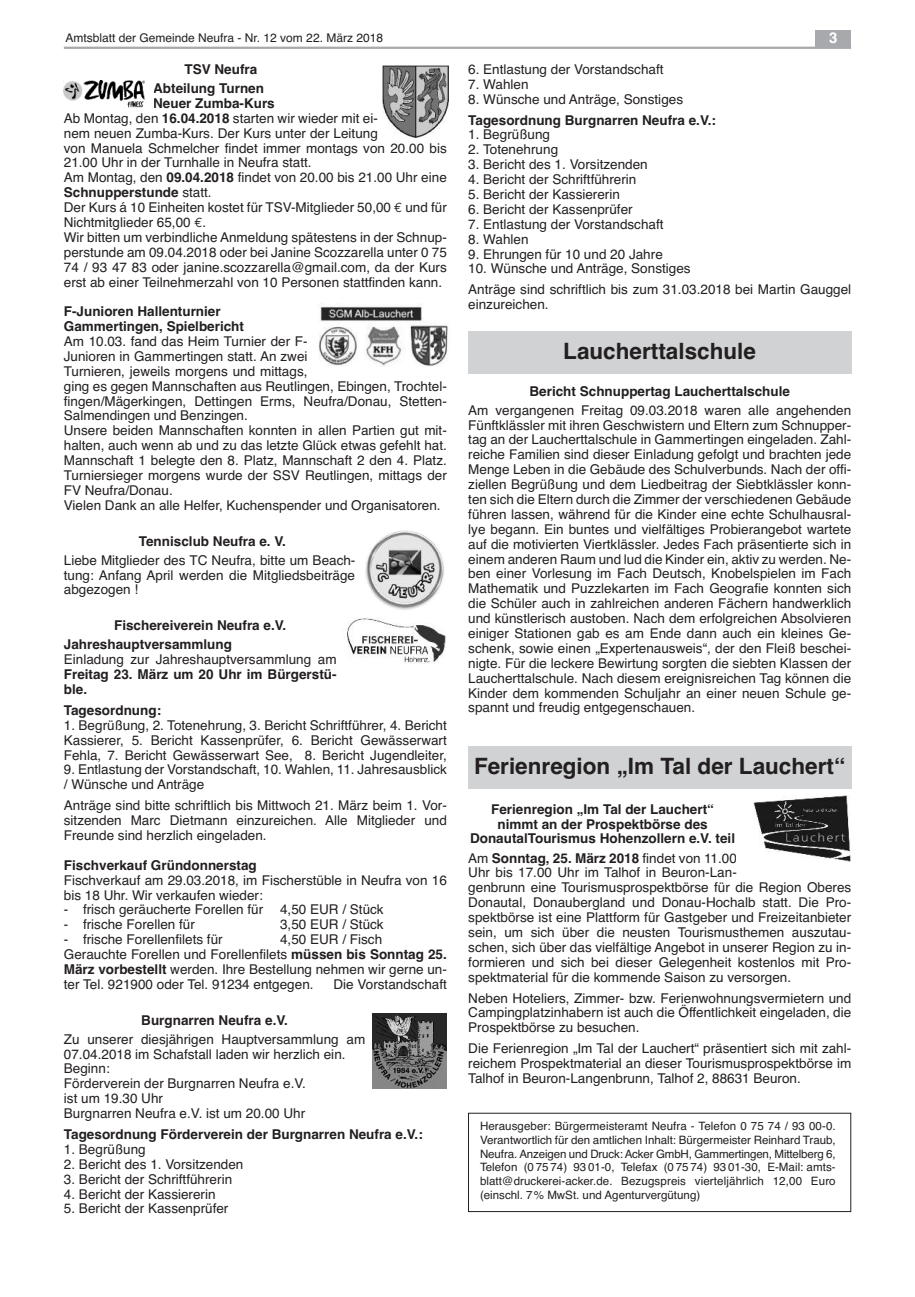
<style>
.page{position:relative;width:915px;height:1297px;background:#fff}
.page>*{position:absolute;margin:0;border:0;box-sizing:border-box;transform-origin:0 0}
.t1{font:700 22.5px "Helvetica";color:#231f20}
.t2{font:700 15px "Helvetica";color:#fff}
.t3{font:13.5px/14.9px "Helvetica";color:#231f20}
.t4{font:700 13.5px/14.9px "Helvetica";color:#231f20}
.t5{font:12px "Helvetica";color:#231f20}
.t6{font:11.55px/13.8px "Helvetica";color:#231f20;text-align:justify}
.s1{font-weight:700}
.s2{font-family:"Euro Mono"}
</style>
<div class="page">
<hr style="left:64px;top:47px;width:786px;height:2px;background:#a8a9ad">
<div style="left:815px;top:30px;width:35px;height:17px;background:#a8a9ad"></div>
<img style="left:382px;top:65px;width:66px;height:72px">
<img style="left:318px;top:306px;width:130px;height:61px">
<img style="left:64px;top:80px;width:80px;height:28px">
<img style="left:365px;top:530px;width:79px;height:80px">
<img style="left:347px;top:618px;width:98px;height:45px">
<img style="left:372px;top:1014px;width:74px;height:75px">
<div style="left:468px;top:331px;width:382px;height:43px;background:#d1d2d4"></div>
<div style="left:468px;top:746px;width:382px;height:42px;background:#d1d2d4"></div>
<img style="left:753px;top:795px;width:97px;height:66px">
<div style="left:468px;top:1113px;width:382px;height:99px;border:1px solid #231f20"></div>
<p class="t5" style="left:65px;top:31px;width:319px">Amtsblatt der Gemeinde Neufra - Nr. 12 vom 22. März 2018</p>
<p class="t2" style="left:829px;top:29px;width:10px">3</p>
<p class="t4" style="left:153px;top:60px;width:112px;line-height:19.2px;text-indent:31px">tSV Neufra<br>Abteilung turnen</p>
<p class="t3" style="left:64px;top:96px;width:384px;text-indent:89px"><span class="s1">Neuer Zumba-Kurs<br></span>Ab Montag, den <span class="s1">16.04.2018</span> starten wir wieder mit ei-<br>nem neuen Zumba-Kurs. Der Kurs unter der Leitung<br>von Manuela Schmelcher findet immer montags von 20.00 bis 21.00 Uhr in der Turnhalle in Neufra statt.<br>Am Montag, den <span class="s1">09.04.2018</span> findet von 20.00 bis 21.00 Uhr eine <span class="s1">Schnupperstunde</span> statt.<br>Der Kurs á 10 Einheiten kostet für TSV-Mitglieder 50,00 <span class="s2">€</span> und für Nichtmitglieder 65,00 <span class="s2">€</span>.<br>Wir bitten um verbindliche Anmeldung spätestens in der Schnup&shy;perstunde am 09.04.2018 oder bei Janine Scozzarella unter 0 75<br>74 / 93 47 83 oder janine.scozzarella@gmail.com, da der Kurs erst ab einer Teilnehmerzahl von 10 Personen stattfinden kann.</p>
<p class="t4" style="left:64px;top:304px;width:182px">f-Junioren hallenturnier<br>Gammertingen, Spielbericht</p>
<p class="t3" style="left:64px;top:334px;width:384px">Am 10.03. fand das Heim Turnier der F-<br>Junioren in Gammertingen statt. An zwei<br>Turnieren, jeweils morgens und mittags,<br>ging es gegen Mannschaften aus Reutlingen, Ebingen, Trochtel&shy;fingen/Mägerkingen, Dettingen Erms, Neufra/Donau, Stetten-Salmendingen und Benzingen.<br>Unsere beiden Mannschaften konnten in allen Partien gut mit&shy;halten, auch wenn ab und zu das letzte Glück etwas gefehlt hat.<br>Mannschaft 1 belegte den 8. Platz, Mannschaft 2 den 4. Platz.<br>Turniersieger morgens wurde der SSV Reutlingen, mittags der FV Neufra/Donau.<br>Vielen Dank an alle Helfer, Kuchenspender und Organisatoren.</p>
<p class="t4" style="left:139px;top:533px;width:149px">tennisclub Neufra e. V.</p>
<p class="t3" style="left:64px;top:553px;width:293px;text-align:justify">Liebe Mitglieder des TC Neufra, bitte um Beach&shy;tung: Anfang April werden die Mitgliedsbeiträge abgezogen !</p>
<p class="t4" style="left:64px;top:616px;width:224px;line-height:19.2px;text-indent:50px">fischereiverein Neufra e.V.<br>Jahreshauptversammlung</p>
<p class="t3" style="left:64px;top:652px;width:274px">Einladung zur Jahreshauptversammlung am</p>
<p class="t4" style="left:64px;top:667px;width:274px">freitag 23. März um 20 Uhr im bürgerstü&shy;ble.</p>
<p class="t4" style="left:64px;top:703px;width:99px">tagesordnung:</p>
<p class="t3" style="left:64px;top:718px;width:384px;text-align:justify">1. Begrüßung, 2. Totenehrung, 3. Bericht Schriftführer, 4. Bericht Kassierer, 5. Bericht Kassenprüfer, 6. Bericht Gewässerwart Fehla, 7. Bericht Gewässerwart See, 8. Bericht Jugendleiter,</p>
<p class="t3" style="left:64px;top:762px;width:384px">9. Entlastung der Vorstandschaft, 10. Wahlen, 11. Jahresausblick / Wünsche und Anträge</p>
<p class="t3" style="left:64px;top:798px;width:384px;text-align:justify">Anträge sind bitte schriftlich bis Mittwoch 21. März beim 1. Vor&shy;sitzenden Marc Dietmann einzureichen. Alle Mitglieder und Freunde sind herzlich eingeladen.</p>
<p class="t4" style="left:64px;top:858px;width:194px">fischverkauf Gründonnerstag</p>
<p class="t3" style="left:64px;top:872px;width:384px">Fischverkauf am 29.03.2018, im Fischerstüble in Neufra von 16 bis 18 Uhr. Wir verkaufen wieder:</p>
<p class="t3" style="left:64px;top:902px;width:321px">- frisch geräucherte Forellen für 4,50 EUR / Stück</p>
<p class="t3" style="left:64px;top:917px;width:132px">- frische Forellen für</p>
<p class="t3" style="left:280px;top:917px;width:105px">3,50 EUR / Stück</p>
<p class="t3" style="left:64px;top:932px;width:160px">- frische Forellenfilets für</p>
<p class="t3" style="left:64px;top:932px;width:384px;text-indent:216px">4,50 EUR / Fisch Gerauchte Forellen und Forellenfilets <span class="s1">müssen bis Sonntag 25.<br>März vorbestellt</span> werden. Ihre Bestellung nehmen wir gerne un&shy;ter Tel. 921900 oder Tel. 91234 entgegen.</p>
<p class="t3" style="left:333px;top:977px;width:115px">Die Vorstandschaft</p>
<p class="t4" style="left:141px;top:1012px;width:148px">burgnarren Neufra e.V.</p>
<p class="t3" style="left:64px;top:1032px;width:303px">Zu unserer diesjährigen Hauptversammlung am 07.04.2018 im Schafstall laden wir herzlich ein.<br>Beginn:<br>Förderverein der Burgnarren Neufra e.V.<br>ist um 19.30 Uhr<br>Burgnarren Neufra e.V. ist um 20.00 Uhr</p>
<p class="t4" style="left:64px;top:1127px;width:360px">tagesordnung förderverein der burgnarren Neufra e.V.:</p>
<p class="t3" style="left:64px;top:1142px;width:83px">1. Begrüßung</p>
<p class="t3" style="left:64px;top:1157px;width:181px">2. Bericht des 1. Vorsitzenden</p>
<p class="t3" style="left:64px;top:1171px;width:170px">3. Bericht der Schriftführerin</p>
<p class="t3" style="left:64px;top:1186px;width:153px">4. Bericht der Kassiererin</p>
<p class="t3" style="left:64px;top:1201px;width:166px">5. Bericht der Kassenprüfer</p>
<p class="t3" style="left:468px;top:62px;width:197px">6. Entlastung der Vorstandschaft</p>
<p class="t3" style="left:468px;top:77px;width:62px">7. Wahlen</p>
<p class="t3" style="left:468px;top:92px;width:216px">8. Wünsche und Anträge, Sonstiges</p>
<p class="t4" style="left:468px;top:112px;width:249px">tagesordnung burgnarren Neufra e.V.:</p>
<p class="t3" style="left:468px;top:127px;width:83px">1. Begrüßung</p>
<p class="t3" style="left:468px;top:142px;width:91px">2. Totenehrung</p>
<p class="t3" style="left:468px;top:157px;width:181px">3. Bericht des 1. Vorsitzenden</p>
<p class="t3" style="left:468px;top:172px;width:170px">4. Bericht der Schriftführerin</p>
<p class="t3" style="left:468px;top:187px;width:153px">5. Bericht der Kassiererin</p>
<p class="t3" style="left:468px;top:202px;width:166px">6. Bericht der Kassenprüfer</p>
<p class="t3" style="left:468px;top:217px;width:197px">7. Entlastung der Vorstandschaft</p>
<p class="t3" style="left:468px;top:232px;width:62px">8. Wahlen</p>
<p class="t3" style="left:468px;top:246px;width:196px">9. Ehrungen für 10 und 20 Jahre</p>
<p class="t3" style="left:468px;top:258px;width:384px;line-height:20.9px">10. Wünsche und Anträge, Sonstiges<br>Anträge sind schriftlich bis zum 31.03.2018 bei Martin Gauggel</p>
<p class="t3" style="left:468px;top:297px;width:82px">einzureichen.</p>
<h1 class="t1" style="left:563px;top:338px;width:194px">laucherttalschule</h1>
<p class="t4" style="left:529px;top:383px;width:262px">bericht Schnuppertag laucherttalschule</p>
<p class="t3" style="left:468px;top:403px;width:384px;text-align:justify">Am vergangenen Freitag 09.03.2018 waren alle angehenden Fünftklässler mit ihren Geschwistern und Eltern zum Schnupper&shy;tag an der Laucherttalschule in Gammertingen eingeladen. Zahl&shy;reiche Familien sind dieser Einladung gefolgt und brachten jede Menge Leben in die Gebäude des Schulverbunds. Nach der offi&shy;ziellen Begrüßung und dem Liedbeitrag der Siebtklässler konn&shy;ten sich die Eltern durch die Zimmer der verschiedenen Gebäude führen lassen, während für die Kinder eine echte Schulhausral&shy;lye begann. Ein buntes und vielfältiges Probierangebot wartete auf die motivierten Viertklässler. Jedes Fach präsentierte sich in einem anderen Raum und lud die Kinder ein, aktiv zu werden. Ne&shy;ben einer Vorlesung im Fach Deutsch, Knobelspielen im Fach Mathematik und Puzzlekarten im Fach Geografie konnten sich die Schüler auch in zahlreichen anderen Fächern handwerklich und künstlerisch austoben. Nach dem erfolgreichen Absolvieren einiger Stationen gab es am Ende dann auch ein kleines Ge&shy;schenk, sowie einen „Expertenausweis“, der den Fleiß beschei&shy;nigte. Für die leckere Bewirtung sorgten die siebten Klassen der Laucherttalschule. Nach diesem ereignisreichen Tag können die Kinder dem kommenden Schuljahr an einer neuen Schule ge&shy;spannt und freudig entgegenschauen.</p>
<h1 class="t1" style="left:474px;top:753px;width:372px">ferienregion „im tal der lauchert“</h1>
<p class="t4" style="left:470px;top:802px;width:266px;text-align:center">ferienregion „im tal der lauchert“ nimmt an der Prospektbörse des<br>Donautaltourismus hohenzollern e.V. teil</p>
<p class="t3" style="left:468px;top:850px;width:384px">Am <span class="s1">Sonntag, 25. März 2018</span> findet von 11.00<br>Uhr bis 17.00 Uhr im Talhof in Beuron-Lan-<br>genbrunn eine Tourismusprospektbörse für die Region Oberes Donautal, Donaubergland und Donau-Hochalb statt. Die Pro&shy;spektbörse ist eine Plattform für Gastgeber und Freizeitanbieter sein, um sich über die neusten Tourismusthemen auszutau&shy;schen, sich über das vielfältige Angebot in unserer Region zu in&shy;formieren und sich bei dieser Gelegenheit kostenlos mit Pro&shy;spektmaterial für die kommende Saison zu versorgen.</p>
<p class="t3" style="left:468px;top:990px;width:384px;text-align:justify">Neben Hoteliers, Zimmer- bzw. Ferienwohnungsvermietern und Campingplatzinhabern ist auch die Öffentlichkeit eingeladen, die Prospektbörse zu besuchen.</p>
<p class="t3" style="left:468px;top:1041px;width:384px;text-align:justify">Die Ferienregion „Im Tal der Lauchert“ präsentiert sich mit zahl&shy;reichem Prospektmaterial an dieser Tourismusprospektbörse im Talhof in Beuron-Langenbrunn, Talhof 2, 88631 Beuron.</p>
<p class="t6" style="left:480px;top:1119px;width:357px">Herausgeber: Bürgermeisteramt Neufra - Telefon 0 75 74 / 93 00-0.<br>Verantwortlich für den amtlichen Inhalt: Bürgermeister Reinhard Traub, Neufra. Anzeigen und Druck: Acker GmbH, Gammertingen, Mittelberg 6, Telefon (0 75 74) 93 01-0, Telefax (0 75 74) 93 01-30, E-Mail: amts&shy;blatt@druckerei-acker.de. Bezugspreis vierteljährlich 12,00 Euro (einschl. 7% MwSt. und Agenturvergütung)</p>
</div>
